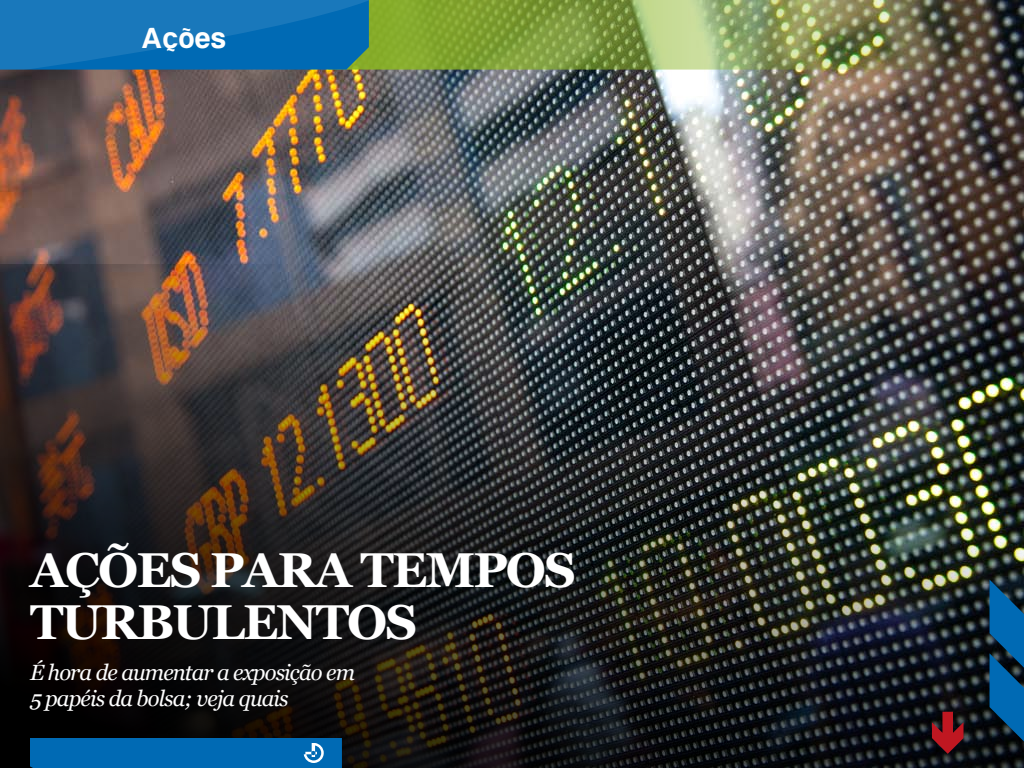
<style>
.page{position:relative;width:1024px;height:768px;background:#fff}
.page>*{position:absolute;margin:0;border:0;box-sizing:border-box;transform-origin:0 0}
.t1{font:700 49px/52px "Georgia";letter-spacing:-.04em;color:#fff}
.t2{font:30px "Harabara";color:#fff}
.t3{font:italic 22px/26px "Georgia";letter-spacing:-.04em;color:#fff}
</style>
<div class="page">
<img style="left:0;top:70px;width:1024px;height:194px">
<img style="left:369px;top:0;width:655px;height:70px">
<svg style="left:0;top:0;width:369px;height:70px;background:#1072b6"></svg>
<img style="left:0;top:264px;width:1024px;height:504px">
<div style="left:30px;top:738px;width:312px;height:30px;background:#006ab4"></div>
<svg style="left:932px;top:712px;width:32px;height:42px"></svg>
<svg style="left:990px;top:580px;width:34px;height:161px;background:#075083"></svg>
<svg style="left:0;top:458px;width:662px;height:276px;background:#1b1817"></svg>
<h2 class="t2" style="left:142px;top:22px;width:86px">Ações</h2>
<h1 class="t1" style="left:30px;top:542px;width:541px">AÇÕES PARA TEMPOS<br>TURBULENTOS</h1>
<p class="t3" style="left:30px;top:659px;width:327px">É hora de aumentar a exposição em<br>5 papéis da bolsa; veja quais</p>
</div>
